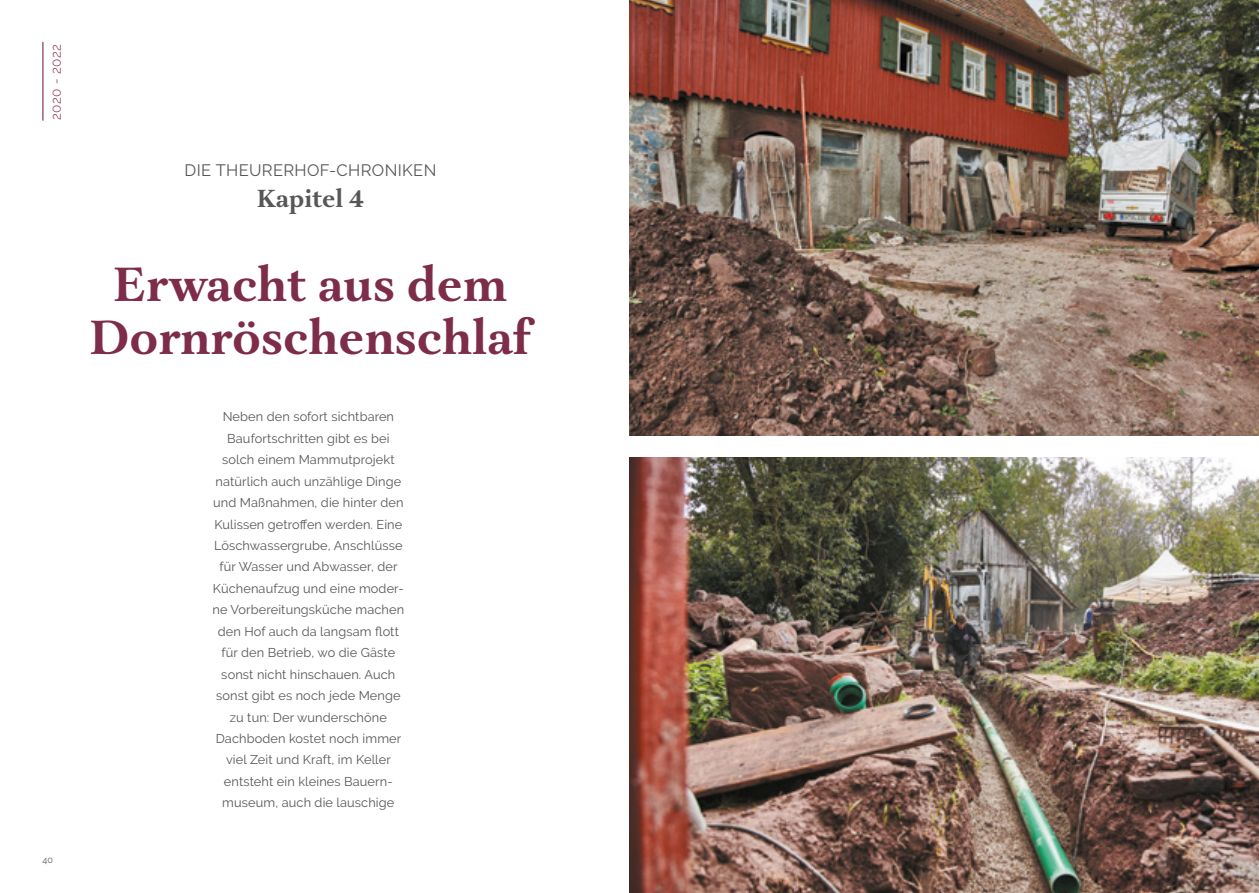
<style>
.page{position:relative;width:1259px;height:893px;background:#fff}
.page>*{position:absolute;margin:0;border:0;box-sizing:border-box;transform-origin:0 0}
.t1{font:700 49.5px/52.5px "Aria Text G2";color:#7d2c4a;text-align:center}
.t2{font:700 25.5px "Aria Text G2";color:#575756}
.t3{font:16.5px "Raleway";letter-spacing:.02em;color:#575756}
.t4{font:300 13.5px "Raleway";letter-spacing:.035em;color:#7d2c4a}
.t5{font:12.75px/21.5px "Raleway";letter-spacing:.01em;color:#575756;text-align:center}
.t6{font:9px "Raleway";color:#575756}
</style>
<div class="page">
<img style="left:629px;top:457px;width:630px;height:436px">
<img style="left:629px;top:0;width:630px;height:436px">
<hr style="left:42px;top:42px;width:1px;height:79px;background:#7d2c4a">
<p class="t4" style="left:48px;top:120px;width:78px;rotate:-90deg">2020 - 2022</p>
<p class="t6" style="left:43px;top:854px;width:12px">40</p>
<p class="t3" style="left:184px;top:160px;width:253px">DIE THEURERHOF-CHRONIKEN</p>
<h2 class="t2" style="left:257px;top:183px;width:109px">Kapitel 4</h2>
<h1 class="t1" style="left:89px;top:261px;width:443px">Erwacht aus dem<br>Dornröschenschlaf</h1>
<p class="t5" style="left:212px;top:406px;width:193px">Neben den sofort sichtbaren<br>Baufortschritten gibt es bei solch einem Mammutprojekt natürlich auch unzählige Dinge und Maßnahmen, die hinter den<br>Kulissen getroffen werden. Eine<br>Löschwassergrube, Anschlüsse für Wasser und Abwasser, der<br>Küchenaufzug und eine moder&shy;ne Vorbereitungsküche machen den Hof auch da langsam flott für den Betrieb, wo die Gäste sonst nicht hinschauen. Auch sonst gibt es noch jede Menge zu tun: Der wunderschöne<br>Dachboden kostet noch immer viel Zeit und Kraft, im Keller entsteht ein kleines Bauern&shy;museum, auch die lauschige</p>
</div>
